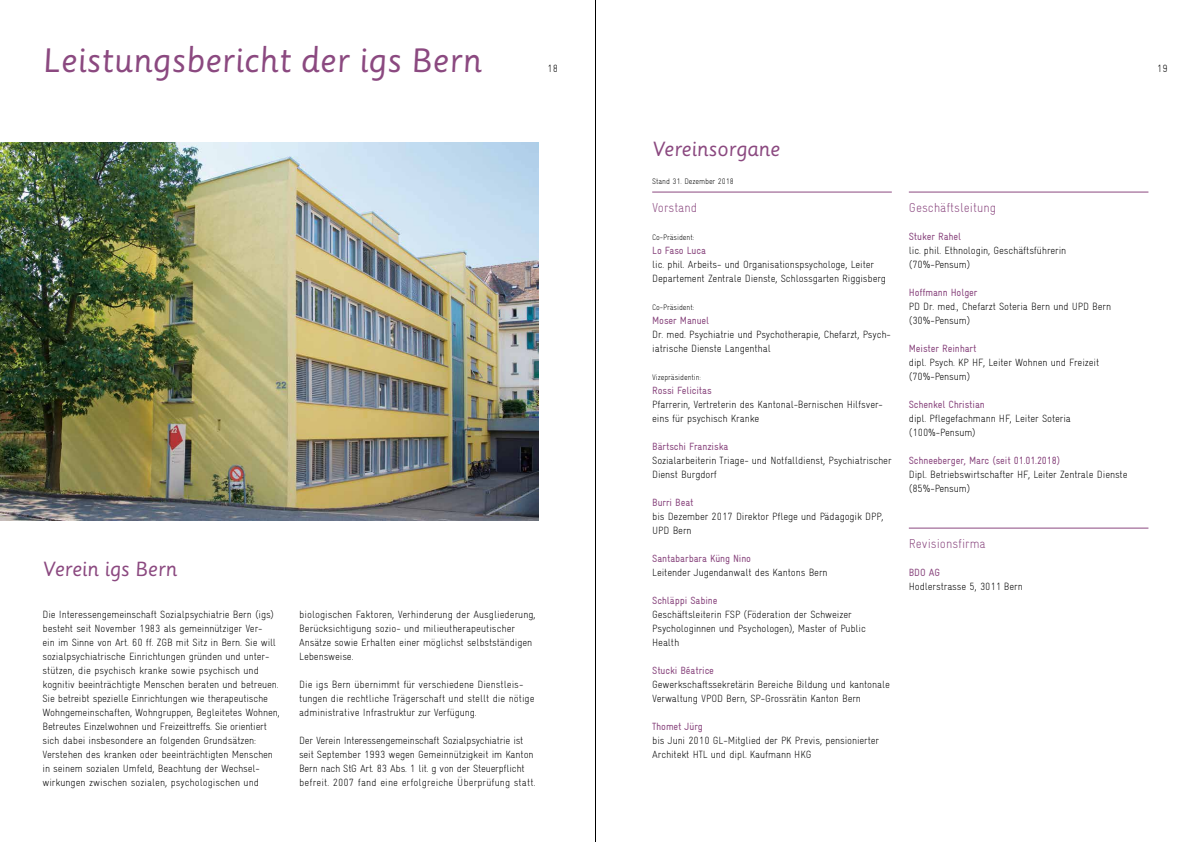
<style>
.page{position:relative;width:1191px;height:842px;background:#fff}
.page>*{position:absolute;margin:0;border:0;box-sizing:border-box;transform-origin:0 0}
.t1{font:33px "Sassoon Primary";color:#8b4980}
.t2{font:20px "Sassoon Primary";letter-spacing:-.01em;color:#8b4980}
.t3{font:300 condensed 13px "Gravur";color:#8b4980}
.t4{font:300 condensed 10.5px/14px "Gravur";letter-spacing:-.01em;color:#000}
.t5{font:condensed 10.5px "Gravur";letter-spacing:-.01em;color:#8b4980}
.t6{font:300 condensed 8px "Gravur";letter-spacing:-.01em;color:#000}
</style>
<div class="page">
<hr style="left:652px;top:192px;width:239px;height:1px;background:#8b4980">
<hr style="left:909px;top:192px;width:239px;height:1px;background:#8b4980">
<hr style="left:909px;top:528px;width:239px;height:1px;background:#8b4980">
<img style="left:0;top:142px;width:539px;height:378px">
<hr style="left:595px;top:0;width:1px;height:842px;background:#000">
<h1 class="t1" style="left:43px;top:41px;width:441px">Leistungsbericht der igs Bern</h1>
<p class="t4" style="left:547px;top:62px;width:12px">18</p>
<p class="t4" style="left:1157px;top:62px;width:12px">19</p>
<h2 class="t2" style="left:43px;top:557px;width:136px">Verein igs Bern</h2>
<p class="t4" style="left:43px;top:608px;width:239px">Die Interessengemeinschaft Sozialpsychiatrie Bern (igs) besteht seit November 1983 als gemeinnütziger Ver-<br>ein im Sinne von Art. 60 ff. ZGB mit Sitz in Bern. Sie will sozialpsychiatrische Einrichtungen gründen und unter&shy;stützen, die psychisch kranke sowie psychisch und kognitiv beeinträchtigte Menschen beraten und betreuen.<br>Sie betreibt spezielle Einrichtungen wie therapeutische Wohngemeinschaften, Wohngruppen, Begleitetes Wohnen, Betreutes Einzelwohnen und Freizeittreffs. Sie orientiert sich dabei insbesondere an folgenden Grundsätzen:<br>Verstehen des kranken oder beeinträchtigten Menschen in seinem sozialen Umfeld, Beachtung der Wechsel&shy;wirkungen zwischen sozialen, psychologischen und</p>
<p class="t4" style="left:299px;top:608px;width:238px">biologischen Faktoren, Verhinderung der Ausgliederung, Berücksichtigung sozio- und milieutherapeutischer Ansätze sowie Erhalten einer möglichst selbstständigen Lebensweise.</p>
<p class="t4" style="left:299px;top:678px;width:237px">Die igs Bern übernimmt für verschiedene Dienstleis&shy;tungen die rechtliche Trägerschaft und stellt die nötige administrative Infrastruktur zur Verfügung.</p>
<p class="t4" style="left:299px;top:734px;width:238px">Der Verein Interessengemeinschaft Sozialpsychiatrie ist seit September 1993 wegen Gemeinnützigkeit im Kanton Bern nach StG Art. 83 Abs. 1 lit. g von der Steuerpflicht befreit. 2007 fand eine erfolgreiche Überprüfung statt.</p>
<h2 class="t2" style="left:652px;top:137px;width:129px">Vereinsorgane</h2>
<p class="t6" style="left:652px;top:177px;width:83px">Stand 31. Dezember 2018</p>
<p class="t3" style="left:652px;top:200px;width:47px">Vorstand</p>
<p class="t6" style="left:652px;top:233px;width:43px">Co-Präsident:</p>
<p class="t5" style="left:652px;top:245px;width:55px">Lo Faso Luca</p>
<p class="t4" style="left:652px;top:258px;width:235px">lic. phil. Arbeits- und Organisationspsychologe, Leiter<br>Departement Zentrale Dienste, Schlossgarten Riggisberg</p>
<p class="t6" style="left:652px;top:303px;width:43px">Co-Präsident:</p>
<p class="t5" style="left:652px;top:315px;width:59px">Moser Manuel</p>
<p class="t4" style="left:652px;top:328px;width:240px">Dr. med. Psychiatrie und Psychotherapie, Chefarzt, Psych&shy;iatrische Dienste Langenthal</p>
<p class="t6" style="left:652px;top:373px;width:50px">Vizepräsidentin:</p>
<p class="t5" style="left:652px;top:385px;width:61px">Rossi Felicitas</p>
<p class="t4" style="left:652px;top:398px;width:232px">Pfarrerin, Vertreterin des Kantonal-Bernischen Hilfsver&shy;eins für psychisch Kranke</p>
<p class="t5" style="left:652px;top:441px;width:78px">Bärtschi Franziska</p>
<p class="t4" style="left:652px;top:454px;width:241px">Sozialarbeiterin Triage- und Notfalldienst, Psychiatrischer<br>Dienst Burgdorf</p>
<p class="t5" style="left:652px;top:497px;width:43px">Burri Beat</p>
<p class="t4" style="left:652px;top:510px;width:233px">bis Dezember 2017 Direktor Pflege und Pädagogik DPP,<br>UPD Bern</p>
<p class="t5" style="left:652px;top:553px;width:100px">Santabarbara Küng Nino</p>
<p class="t4" style="left:652px;top:566px;width:177px">Leitender Jugendanwalt des Kantons Bern</p>
<p class="t5" style="left:652px;top:595px;width:67px">Schläppi Sabine</p>
<p class="t4" style="left:652px;top:608px;width:215px">Geschäftsleiterin FSP (Föderation der Schweizer<br>Psychologinnen und Psychologen), Master of Public<br>Health</p>
<p class="t5" style="left:652px;top:665px;width:63px">Stucki Béatrice</p>
<p class="t4" style="left:652px;top:678px;width:239px">Gewerkschaftssekretärin Bereiche Bildung und kantonale<br>Verwaltung VPOD Bern, SP-Grossrätin Kanton Bern</p>
<p class="t5" style="left:652px;top:721px;width:52px">Thomet Jürg</p>
<p class="t4" style="left:652px;top:734px;width:228px">bis Juni 2010 GL-Mitglied der PK Previs, pensionierter<br>Architekt HTL und dipl. Kaufmann HKG</p>
<p class="t3" style="left:909px;top:200px;width:89px">Geschäftsleitung</p>
<p class="t5" style="left:909px;top:231px;width:54px">Stuker Rahel</p>
<p class="t4" style="left:909px;top:244px;width:159px">lic. phil. Ethnologin, Geschäftsführerin (70%-Pensum)</p>
<p class="t5" style="left:909px;top:287px;width:70px">Hoffmann Holger</p>
<p class="t4" style="left:909px;top:300px;width:204px">PD Dr. med., Chefarzt Soteria Bern und UPD Bern (30%-Pensum)</p>
<p class="t5" style="left:909px;top:343px;width:69px">Meister Reinhart</p>
<p class="t4" style="left:909px;top:356px;width:192px">dipl. Psych. KP HF, Leiter Wohnen und Freizeit (70%-Pensum)</p>
<p class="t5" style="left:909px;top:399px;width:77px">Schenkel Christian</p>
<p class="t4" style="left:909px;top:412px;width:164px">dipl. Pflegefachmann HF, Leiter Soteria (100%-Pensum)</p>
<p class="t5" style="left:909px;top:455px;width:153px">Schneeberger, Marc (seit 01.01.2018)</p>
<p class="t4" style="left:909px;top:468px;width:220px">Dipl. Betriebswirtschafter HF, Leiter Zentrale Dienste (85%-Pensum)</p>
<p class="t3" style="left:909px;top:536px;width:78px">Revisionsfirma</p>
<p class="t5" style="left:909px;top:567px;width:33px">BDO AG</p>
<p class="t4" style="left:909px;top:580px;width:115px">Hodlerstrasse 5, 3011 Bern</p>
</div>
